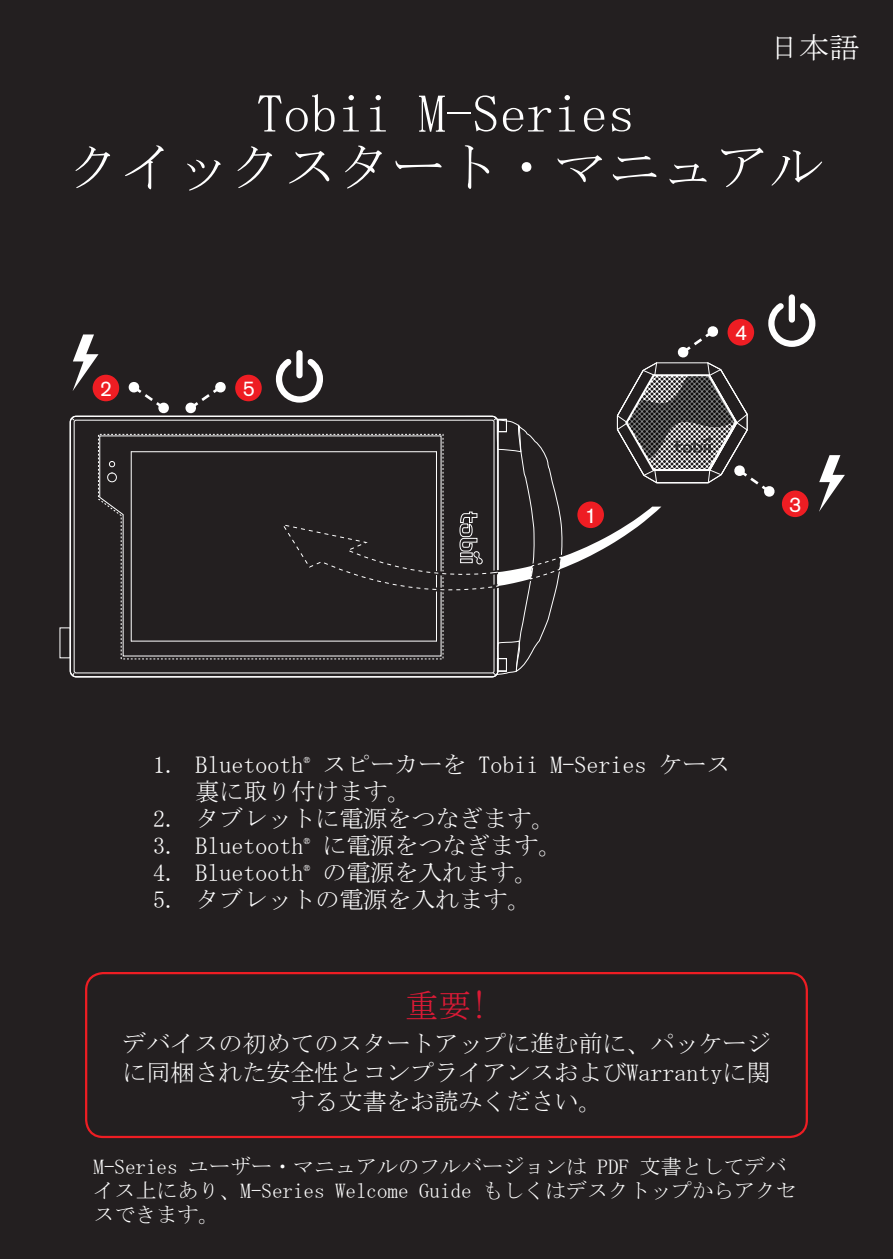
<style>
.page{position:relative;width:893px;height:1259px;background:#231f20}
.page>*{position:absolute;margin:0;border:0;box-sizing:border-box;transform-origin:0 0}
.Normal_-_Bodytext__9{font:54px "MS Mincho";color:#fff}
.Heading_2_-_Title__1{font:33px "MS Mincho";color:#dc1a36}
.Normal_-_Bodytext__9-2{font:30px "MS Mincho";color:#fff}
.Normal_-_Bodytext__9-3{font:24px/28.8px "MS Mincho";color:#fff;text-align:center}
.t1{font:21.3px "Akzidenz Grotesk BE";color:#fff}
.Normal_-_Bodytext__9-4{font:21px/24px "MS Mincho";color:#fff}
</style>
<div class="page">
<div style="left:85px;top:972px;width:723px;height:166px;border:2px solid #ee1d23;border-radius:17px"></div>
<div style="left:93px;top:375px;width:26px;height:26px;background:#ee1d23;border-radius:50%"></div>
<svg style="left:128px;top:382px;width:41px;height:32px"></svg>
<div style="left:235px;top:375px;width:27px;height:26px;background:#ee1d23;border-radius:50%"></div>
<svg style="left:185px;top:382px;width:41px;height:32px"></svg>
<svg style="left:69px;top:415px;width:427px;height:263px"></svg>
<svg style="left:73px;top:419px;width:203px;height:255px"></svg>
<svg style="left:70px;top:417px;width:5px;height:4px"></svg>
<svg style="left:71px;top:671px;width:4px;height:6px"></svg>
<svg style="left:276px;top:297px;width:569px;height:379px"></svg>
<svg style="left:73px;top:334px;width:26px;height:57px"></svg>
<p class="Normal_-_Bodytext__9-2" style="left:769px;top:33px;width:91px">日本語</p>
<p class="Normal_-_Bodytext__9" style="left:256px;top:86px;width:379px">Tobii M-Series</p>
<p class="Normal_-_Bodytext__9" style="left:68px;top:140px;width:757px">クイックスタート・マニュアル</p>
<p class="t1" style="left:100px;top:376px;width:14px">2</p>
<p class="t1" style="left:243px;top:376px;width:14px">5</p>
<p class="t1" style="left:585px;top:502px;width:14px">1</p>
<p class="t1" style="left:735px;top:320px;width:14px">4</p>
<p class="t1" style="left:789px;top:491px;width:14px">3</p>
<p class="Normal_-_Bodytext__9-3" style="left:196px;top:751px;width:536px;line-height:27px;text-align:left;text-indent:-43px">1. Bluetooth<sup>®</sup> スピーカーを Tobii M-Series ケース裏に取り付けます。</p>
<p class="Normal_-_Bodytext__9-3" style="left:153px;top:804px;width:404px">2. タブレットに電源をつなぎます。</p>
<p class="Normal_-_Bodytext__9-3" style="left:153px;top:831px;width:411px">3. Bluetooth<sup>®</sup> に電源をつなぎます。</p>
<p class="Normal_-_Bodytext__9-3" style="left:153px;top:858px;width:387px">4. Bluetooth<sup>®</sup> の電源を入れます。</p>
<p class="Normal_-_Bodytext__9-3" style="left:153px;top:885px;width:380px">5. タブレットの電源を入れます。</p>
<p class="Heading_2_-_Title__1" style="left:405px;top:989px;width:84px">重要!</p>
<p class="Normal_-_Bodytext__9-3" style="left:122px;top:1029px;width:650px">デバイスの初めてのスタートアップに進む前に、パッケージに同梱された安全性とコンプライアンスおよびWarrantyに関する文書をお読みください。</p>
<p class="Normal_-_Bodytext__9-4" style="left:94px;top:1154px;width:705px">M-Series ユーザー・マニュアルのフルバージョンは PDF 文書としてデバイス上にあり、M-Series Welcome Guide もしくはデスクトップからアクセスできます。</p>
</div>
